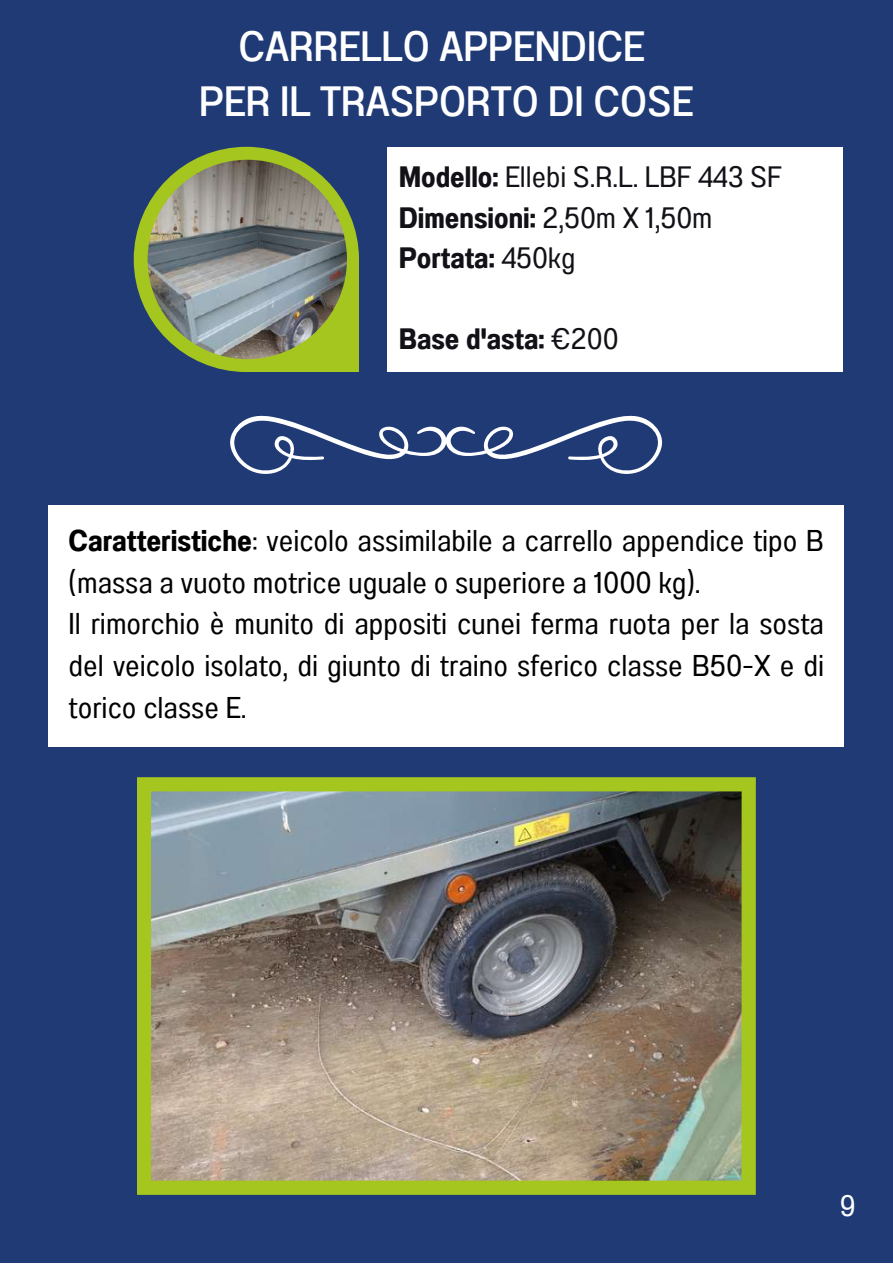
<style>
.page{position:relative;width:893px;height:1264px;background:#fff}
.page>*{position:absolute;margin:0;border:0;box-sizing:border-box;transform-origin:0 0}
.t1{font:42.3px/54.6px "Anantason Medium Wd 75";color:#fff;text-align:center}
.t2{font:30px/41.5px "Anantason Wd 75";color:#000}
.t3{font:29.55px/40.5px "Anantason Bold Wd 75";color:#111117}
.t4{font:29.55px "Anantason Wd 75";color:#111117}
.t5{font:29.55px "Anantason Wd 75";color:#fff}
.s1{font-family:"Anantason Bold Wd 75"}
.s2{font-family:"Anantason Wd 75"}
</style>
<div class="page">
<div style="left:0;top:0;width:892px;height:1262px;background:#203a75"></div>
<svg style="left:134px;top:147px;width:225px;height:225px;fill:#a5c61f"></svg>
<img style="left:148px;top:160px;width:199px;height:199px;border-radius:50%">
<div style="left:387px;top:147px;width:455px;height:225px;background:#fff"></div>
<div style="left:49px;top:505px;width:794px;height:241px;background:#fff"></div>
<svg style="left:230px;top:416px;width:432px;height:58px"></svg>
<img style="left:137px;top:777px;width:618px;height:417px">
<h1 class="t1" style="left:199px;top:19px;width:495px">CARRELLO APPENDICE<br>PER IL TRASPORTO DI COSE</h1>
<p class="t4" style="left:399px;top:160px;width:384px"><span class="s1">Modello:</span> Ellebi S.R.L. LBF 443 SF</p>
<p class="t3" style="left:399px;top:197px;width:315px">Dimensioni: <span class="s2">2,50m X 1,50m<br></span>Portata: <span class="s2">450kg</span></p>
<p class="t3" style="left:399px;top:318px;width:221px">Base d'asta: <span class="s2">€200</span></p>
<p class="t2" style="left:69px;top:520px;width:756px"><span class="s1">Caratteristiche</span>: veicolo assimilabile a carrello appendice tipo B (massa a vuoto motrice uguale o superiore a 1000 kg).<br>Il rimorchio è munito di appositi cunei ferma ruota per la sosta del veicolo isolato, di giunto di traino sferico classe B50-X e di torico classe E.</p>
<p class="t5" style="left:839px;top:1188px;width:17px">9</p>
</div>
